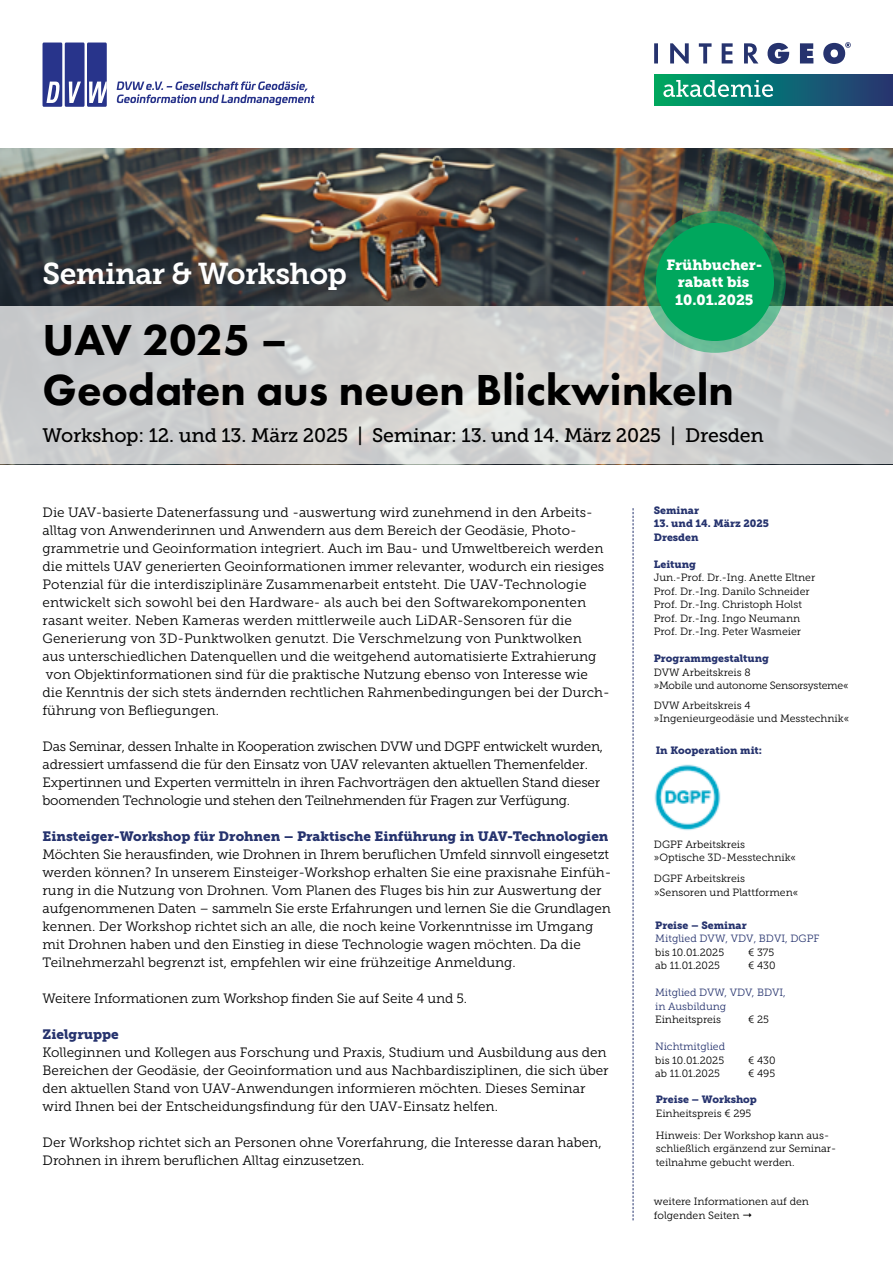
<style>
.page{position:relative;width:893px;height:1263px;background:#fff}
.page>*{position:absolute;margin:0;border:0;box-sizing:border-box;transform-origin:0 0}
.t1{font:800 45px/49.5px "Futura PT";color:#000}
.t2{font:30px "Museo Slab 700";letter-spacing:-.02em;color:#fff}
.t3{font:19.5px "Museo Slab 500";letter-spacing:-.01em;color:#000}
.t4{font:14.7px/17.5px "Museo Slab 900";color:#fff;text-align:center}
.t5{font:13.5px/18px "Museo Slab 300";color:#000}
.t6{font:13.5px "Museo Slab 900";color:#26336e}
.t7{font:10.5px/13.5px "Museo Slab 300";color:#000}
.t8{font:10.5px/13.5px "Museo Slab 900";color:#26336e}
.t9{font:10.5px/13.5px "Museo Slab 300";color:#26336e}
.t10{font:10.5px/13.5px "Museo Slab 300";letter-spacing:-.02em;color:#000}
.s1{font-family:"Lucida Grande"}
</style>
<div class="page">
<svg style="left:633px;top:508px;width:1px;height:712px"></svg>
<img style="left:0;top:149px;width:666px;height:157px">
<img style="left:666px;top:149px;width:227px;height:157px">
<svg style="left:0;top:306px;width:893px;height:158px;background:#d0d0cf"></svg>
<svg style="left:644px;top:211px;width:142px;height:142px;background:#45946a"></svg>
<div style="left:656px;top:223px;width:118px;height:118px;background:#00a75d;border-radius:50%"></div>
<img style="left:654px;top:764px;width:67px;height:67px">
<div style="left:654px;top:74px;width:239px;height:32px;background:linear-gradient(to right,#00a968,#253477)"></div>
<svg style="left:663px;top:80px;width:110px;height:17px"></svg>
<svg style="left:654px;top:42px;width:197px;height:22px"></svg>
<div style="left:43px;top:43px;width:19px;height:64px;background:#28348b"></div>
<div style="left:65px;top:43px;width:20px;height:64px;background:#28348b"></div>
<div style="left:87px;top:43px;width:20px;height:64px;background:#28348b"></div>
<svg style="left:46px;top:82px;width:14px;height:21px"></svg>
<svg style="left:69px;top:82px;width:12px;height:21px"></svg>
<svg style="left:89px;top:82px;width:18px;height:21px"></svg>
<svg style="left:116px;top:81px;width:199px;height:24px"></svg>
<h2 class="t2" style="left:43px;top:257px;width:306px">Seminar &amp; Workshop</h2>
<p class="t4" style="left:666px;top:256px;width:98px">Frühbucher&shy;rabatt bis<br>10.01.2025</p>
<h1 class="t1" style="left:43px;top:315px;width:693px">UAV 2025 –<br>Geodaten aus neuen Blickwinkeln</h1>
<h3 class="t3" style="left:43px;top:424px;width:723px">Workshop: 12. und 13. März 2025 | Seminar: 13. und 14. März 2025 | Dresden</h3>
<p class="t5" style="left:43px;top:503px;width:566px">Die UAV-basierte Datenerfassung und -auswertung wird zunehmend in den Arbeits&shy;alltag von Anwenderinnen und Anwendern aus dem Bereich der Geodäsie, Photo&shy;grammetrie und Geoinformation integriert. Auch im Bau- und Umweltbereich werden die mittels UAV generierten Geoinformationen immer relevanter, wodurch ein riesiges Potenzial für die interdisziplinäre Zusammenarbeit entsteht. Die UAV-Technologie entwickelt sich sowohl bei den Hardware- als auch bei den Softwarekomponenten rasant weiter. Neben Kameras werden mittlerweile auch LiDAR-Sensoren für die Generierung von 3D-Punktwolken genutzt. Die Verschmelzung von Punktwolken aus unterschiedlichen Datenquellen und die weitgehend automatisierte Extrahierung von Objektinformationen sind für die praktische Nutzung ebenso von Interesse wie die Kenntnis der sich stets ändernden rechtlichen Rahmenbedingungen bei der Durch&shy;führung von Befliegungen.</p>
<p class="t5" style="left:43px;top:737px;width:562px">Das Seminar, dessen Inhalte in Kooperation zwischen DVW und DGPF entwickelt wurden, adressiert umfassend die für den Einsatz von UAV relevanten aktuellen Themenfelder.<br>Expertinnen und Experten vermitteln in ihren Fachvorträgen den aktuellen Stand dieser boomenden Technologie und stehen den Teilnehmenden für Fragen zur Verfügung.</p>
<p class="t6" style="left:43px;top:828px;width:567px">Einsteiger-Workshop für Drohnen – Praktische Einführung in UAV-Technologien</p>
<p class="t5" style="left:43px;top:845px;width:570px">Möchten Sie herausfinden, wie Drohnen in Ihrem beruflichen Umfeld sinnvoll eingesetzt werden können? In unserem Einsteiger-Workshop erhalten Sie eine praxisnahe Einfüh&shy;rung in die Nutzung von Drohnen. Vom Planen des Fluges bis hin zur Auswertung der aufgenommenen Daten – sammeln Sie erste Erfahrungen und lernen Sie die Grundlagen kennen. Der Workshop richtet sich an alle, die noch keine Vorkenntnisse im Umgang mit Drohnen haben und den Einstieg in diese Technologie wagen möchten. Da die Teilnehmerzahl begrenzt ist, empfehlen wir eine frühzeitige Anmeldung.</p>
<p class="t5" style="left:43px;top:989px;width:426px">Weitere Informationen zum Workshop finden Sie auf Seite 4 und 5.</p>
<p class="t6" style="left:43px;top:1026px;width:78px">Zielgruppe</p>
<p class="t5" style="left:43px;top:1043px;width:568px">Kolleginnen und Kollegen aus Forschung und Praxis, Studium und Ausbildung aus den Bereichen der Geodäsie, der Geoinformation und aus Nachbardisziplinen, die sich über den aktuellen Stand von UAV-Anwendungen informieren möchten. Dieses Seminar wird Ihnen bei der Entscheidungsfindung für den UAV-Einsatz helfen.</p>
<p class="t5" style="left:43px;top:1133px;width:561px">Der Workshop richtet sich an Personen ohne Vorerfahrung, die Interesse daran haben,<br>Drohnen in ihrem beruflichen Alltag einzusetzen.</p>
<p class="t8" style="left:654px;top:504px;width:47px">Seminar</p>
<p class="t8" style="left:654px;top:517px;width:117px">13. und 14. März 2025<br>Dresden</p>
<p class="t8" style="left:654px;top:558px;width:44px">Leitung</p>
<p class="t7" style="left:654px;top:571px;width:163px">Jun.-Prof. Dr.-Ing. Anette Eltner<br>Prof. Dr.-Ing. Danilo Schneider<br>Prof. Dr.-Ing. Christoph Holst<br>Prof. Dr.-Ing. Ingo Neumann<br>Prof. Dr.-Ing. Peter Wasmeier</p>
<p class="t8" style="left:654px;top:652px;width:117px">Programmgestaltung</p>
<p class="t10" style="left:654px;top:666px;width:196px">DVW Arbeitskreis 8<br>»Mobile und autonome Sensorsysteme«</p>
<p class="t7" style="left:654px;top:698px;width:197px">DVW Arbeitskreis 4 »Ingenieurgeodäsie und Messtechnik«</p>
<p class="t8" style="left:656px;top:744px;width:108px">In Kooperation mit:</p>
<p class="t7" style="left:654px;top:838px;width:144px">DGPF Arbeitskreis »Optische 3D-Messtechnik«</p>
<p class="t7" style="left:654px;top:871px;width:146px">DGPF Arbeitskreis »Sensoren und Plattformen«</p>
<p class="t8" style="left:655px;top:918px;width:93px">Preise – Seminar</p>
<p class="t9" style="left:655px;top:932px;width:166px">Mitglied DVW, VDV, BDVI, DGPF</p>
<p class="t7" style="left:655px;top:945px;width:71px">bis 10.01.2025</p>
<p class="t7" style="left:748px;top:945px;width:29px">€ 375 € 430</p>
<p class="t9" style="left:655px;top:986px;width:132px">Mitglied DVW, VDV, BDVI, in Ausbildung</p>
<p class="t7" style="left:655px;top:1013px;width:68px">Einheitspreis</p>
<p class="t7" style="left:748px;top:1013px;width:22px">€ 25</p>
<p class="t9" style="left:655px;top:1040px;width:72px">Nichtmitglied</p>
<p class="t7" style="left:655px;top:1053px;width:71px">bis 10.01.2025</p>
<p class="t7" style="left:748px;top:1053px;width:29px">€ 430 € 495</p>
<p class="t8" style="left:656px;top:1093px;width:103px">Preise – Workshop</p>
<p class="t7" style="left:656px;top:1102px;width:175px;line-height:22.2px">Einheitspreis € 295<br>Hinweis: Der Workshop kann aus-</p>
<p class="t7" style="left:656px;top:1142px;width:182px">schließlich ergänzend zur Seminar&shy;teilnahme gebucht werden.</p>
<p class="t7" style="left:654px;top:1195px;width:157px">weitere Informationen auf den folgenden Seiten <span class="s1">→</span></p>
</div>
